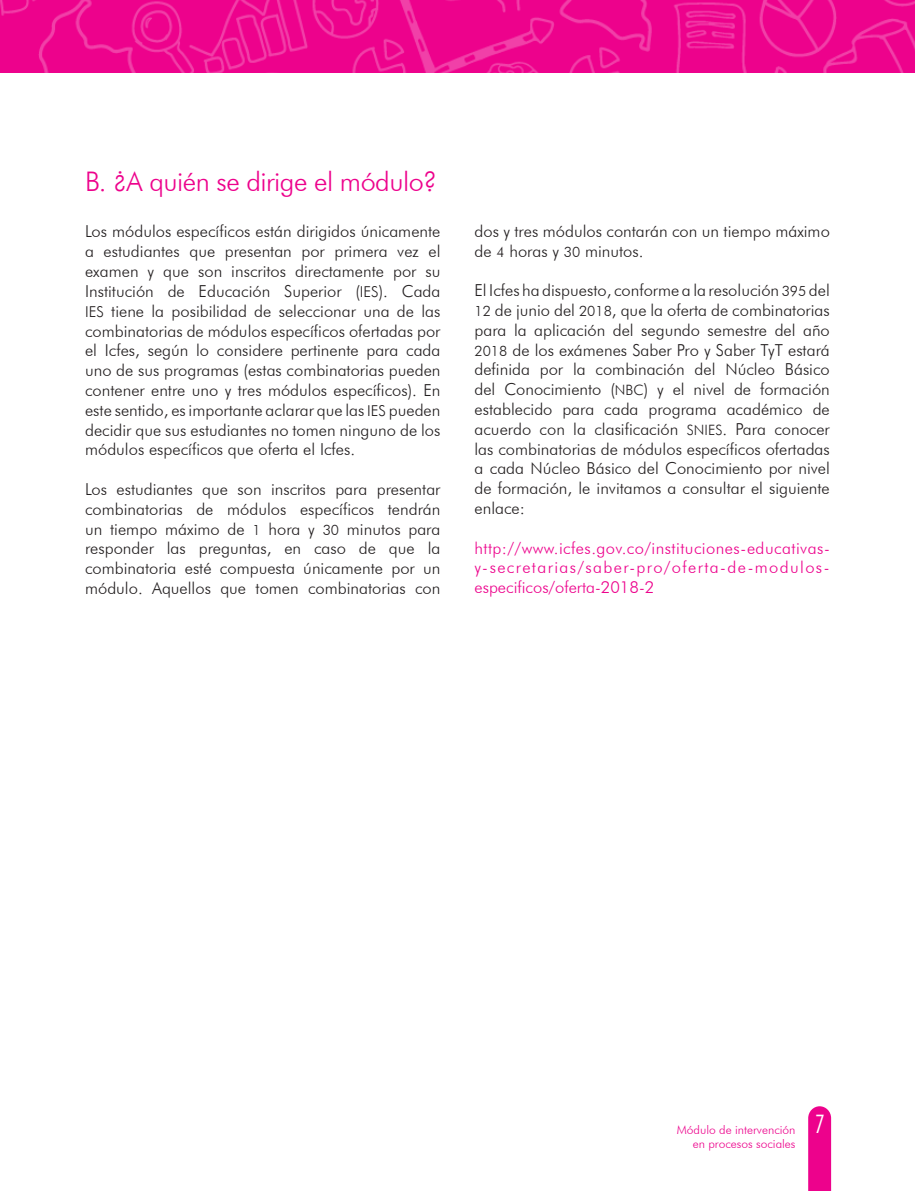
<style>
.page{position:relative;width:915px;height:1191px;background:#fff}
.page>*{position:absolute;margin:0;border:0;box-sizing:border-box;transform-origin:0 0}
.SUBTITULO_1{font:300 27px "Futura BT";letter-spacing:-.02em;color:#ed028c}
.TEXTO_CORRIDO{font:300 16.5px/19.8px "Futura BT";color:#231f20;text-align:justify}
.TEXTO_CORRIDO-2{font:300 16.5px/19.8px "Futura BT";letter-spacing:.085em;color:#ed028c;text-align:justify}
.t1{font:300 12px/14.4px "Futura BT";color:#ed028c}
.s1{font-size:15px}
.s2{font-size:14.25px}
.s3{font-stretch:condensed;font-size:25.5px;color:#fff}
</style>
<div class="page">
<svg style="left:808px;top:1106px;width:22px;height:85px;background:#ed0b90"></svg>
<img style="left:0;top:0;width:914px;height:73px">
<p class="SUBTITULO_1" style="left:85px;top:165px;width:353px">B. ¿A quién se dirige el módulo?</p>
<p class="TEXTO_CORRIDO" style="left:85px;top:221px;width:357px">Los módulos específicos están dirigidos únicamente a estudiantes que presentan por primera vez el examen y que son inscritos directamente por su Institución de Educación Superior (<span class="s1">IES</span>). Cada <span class="s1">IES</span> tiene la posibilidad de seleccionar una de las combinatorias de módulos específicos ofertadas por el Icfes, según lo considere pertinente para cada uno de sus programas (estas combinatorias pueden contener entre uno y tres módulos específicos). En este sentido, es importante aclarar que las <span class="s1">IES</span> pueden decidir que sus estudiantes no tomen ninguno de los módulos específicos que oferta el Icfes.</p>
<p class="TEXTO_CORRIDO" style="left:85px;top:479px;width:357px">Los estudiantes que son inscritos para presentar combinatorias de módulos específicos tendrán un tiempo máximo de <span class="s2">1</span> hora y <span class="s2">30</span> minutos para responder las preguntas, en caso de que la combinatoria esté compuesta únicamente por un módulo. Aquellos que tomen combinatorias con</p>
<p class="TEXTO_CORRIDO" style="left:474px;top:221px;width:357px">dos y tres módulos contarán con un tiempo máximo de <span class="s2">4</span> horas y <span class="s2">30</span> minutos.</p>
<p class="TEXTO_CORRIDO" style="left:474px;top:280px;width:357px">El Icfes ha dispuesto, conforme a la resolución <span class="s2">395</span> del <span class="s2">12</span> de junio del <span class="s2">2018</span>, que la oferta de combinatorias para la aplicación del segundo semestre del año <span class="s2">2018</span> de los exámenes Saber Pro y Saber TyT estará definida por la combinación del Núcleo Básico del Conocimiento (<span class="s2">NBC</span>) y el nivel de formación establecido para cada programa académico de acuerdo con la clasificación <span class="s2">SNIES</span>. Para conocer las combinatorias de módulos específicos ofertadas a cada Núcleo Básico del Conocimiento por nivel de formación, le invitamos a consultar el siguiente enlace:</p>
<p class="TEXTO_CORRIDO-2" style="left:474px;top:538px;width:357px">http://www.icfes.gov.co/instituciones-educativas&shy;y-secretarias/saber-pro/oferta-de-modulos&shy;especificos/oferta-2018-2</p>
<p class="t1" style="left:692px;top:1122px;width:133px;text-indent:-16px">Módulo de intervención <span class="s3">7 </span>en procesos sociales</p>
</div>
